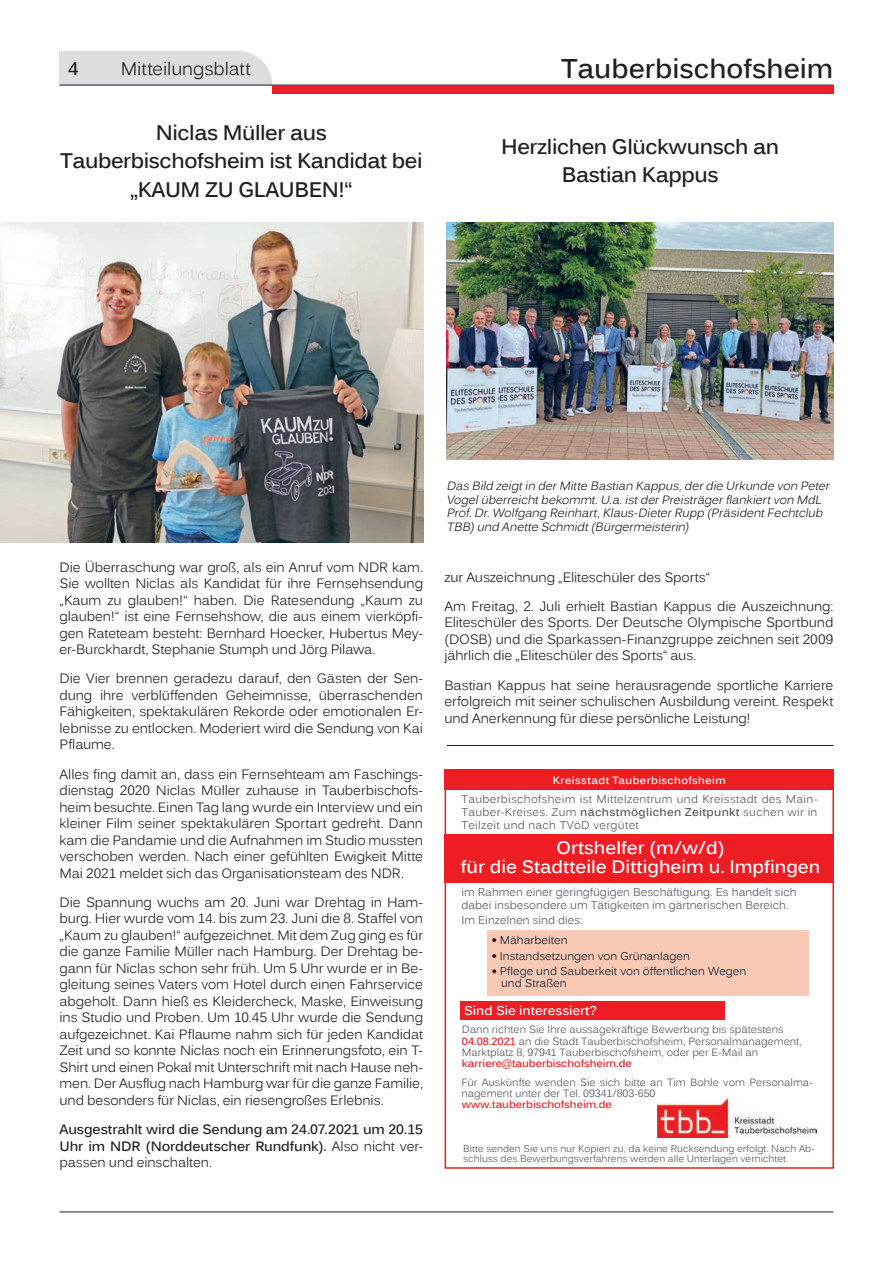
<style>
.page{position:relative;width:893px;height:1263px;background:#fff}
.page>*{position:absolute;margin:0;border:0;box-sizing:border-box;transform-origin:0 0}
.t1{font:700 27px "Kalinga";color:#231f20}
.t2{font:700 21px/28.5px "Kalinga";letter-spacing:-.02em;color:#231f20;text-align:center}
.t3{font:700 18px/19.5px "Kalinga";color:#fff;text-align:center}
.t4{font:18px "Kalinga";letter-spacing:-.005em;color:#231f20}
.t5{font:700 18px "Kalinga";color:#231f20}
.t6{font:13.5px/16.5px "Kalinga";letter-spacing:-.01em;color:#231f20;text-align:justify}
.t7{font:700 13.5px/16.5px "Kalinga";letter-spacing:-.01em;color:#231f20;text-align:justify}
.t8{font:700 12.75px "Kalinga";color:#fff}
.t9{font:italic 12px/13.5px "Kalinga";color:#231f20}
.t10{font:11.25px/12.8px "Kalinga";color:#55555a;text-align:justify}
.t11{font:11.25px/12px "Kalinga";color:#131a26}
.t12{font:10.5px/11.2px "Kalinga";color:#55555a}
.t13{font:700 10.5px "Kalinga";letter-spacing:.04em;color:#fff}
.t14{font:700 10.5px "Kalinga";color:#ee1d23}
.t15{font:9.75px/10.5px "Kalinga";color:#55555a}
.s1{font-weight:400}
.s2{font-weight:700}
.s3{color:#000}
.s4{font-weight:700;color:#ee1d23}
.s5{font-weight:700;color:#b81e23}
</style>
<div class="page">
<hr style="left:60px;top:1211px;width:773px;height:1px;background:#231f20">
<svg style="left:60px;top:51px;width:773px;height:43px"></svg>
<div style="left:488px;top:930px;width:321px;height:65px;background:#f8c9b5"></div>
<div style="left:460px;top:1001px;width:264px;height:19px;background:#ee1d23"></div>
<div style="left:444px;top:834px;width:389px;height:49px;background:#ee1d23"></div>
<div style="left:444px;top:769px;width:389px;height:20px;background:#ee1d23"></div>
<svg style="left:492px;top:938px;width:5px;height:4px"></svg>
<svg style="left:492px;top:953px;width:5px;height:5px"></svg>
<svg style="left:492px;top:969px;width:5px;height:5px"></svg>
<img style="left:658px;top:1099px;width:158px;height:39px">
<div style="left:445px;top:769px;width:388px;height:400px;border:2px solid #ee1d23"></div>
<img style="left:0;top:222px;width:423px;height:320px">
<hr style="left:447px;top:745px;width:386px;height:1px;background:#231f20">
<img style="left:446px;top:222px;width:387px;height:237px">
<h3 class="t5" style="left:68px;top:57px;width:12px">4</h3>
<h3 class="t4" style="left:121px;top:57px;width:132px">Mitteilungsblatt</h3>
<h1 class="t1" style="left:561px;top:51px;width:274px">Tauberbischofsheim</h1>
<h2 class="t2" style="left:60px;top:120px;width:364px">Niclas Müller aus<br>Tauberbischofsheim ist Kandidat bei „KAUM ZU GLAUBEN!“</h2>
<h2 class="t2" style="left:501px;top:134px;width:279px">Herzlichen Glückwunsch an<br>Bastian Kappus</h2>
<p class="t6" style="left:60px;top:560px;width:365px">Die Überraschung war groß, als ein Anruf vom NDR kam.<br>Sie wollten Niclas als Kandidat für ihre Fernsehsendung „Kaum zu glauben!“ haben. Die Ratesendung „Kaum zu glauben!“ ist eine Fernsehshow, die aus einem vierköpfi&shy;gen Rateteam besteht: Bernhard Hoecker, Hubertus Mey&shy;er-Burckhardt, Stephanie Stumph und Jörg Pilawa.</p>
<p class="t6" style="left:60px;top:672px;width:365px">Die Vier brennen geradezu darauf, den Gästen der Sen&shy;dung ihre verblüffenden Geheimnisse, überraschenden Fähigkeiten, spektakulären Rekorde oder emotionalen Er&shy;lebnisse zu entlocken. Moderiert wird die Sendung von Kai Pflaume.</p>
<p class="t6" style="left:60px;top:767px;width:365px">Alles fing damit an, dass ein Fernsehteam am Faschings&shy;dienstag 2020 Niclas Müller zuhause in Tauberbischofs&shy;heim besuchte. Einen Tag lang wurde ein Interview und ein kleiner Film seiner spektakulären Sportart gedreht. Dann kam die Pandamie und die Aufnahmen im Studio mussten verschoben werden. Nach einer gefühlten Ewigkeit Mitte Mai 2021 meldet sich das Organisationsteam des NDR.</p>
<p class="t6" style="left:60px;top:895px;width:365px">Die Spannung wuchs am 20. Juni war Drehtag in Ham&shy;burg. Hier wurde vom 14. bis zum 23. Juni die 8. Staffel von „Kaum zu glauben!“ aufgezeichnet. Mit dem Zug ging es für die ganze Familie Müller nach Hamburg. Der Drehtag be&shy;gann für Niclas schon sehr früh. Um 5 Uhr wurde er in Be&shy;gleitung seines Vaters vom Hotel durch einen Fahrservice abgeholt. Dann hieß es Kleidercheck, Maske, Einweisung ins Studio und Proben. Um 10.45 Uhr wurde die Sendung aufgezeichnet. Kai Pflaume nahm sich für jeden Kandidat Zeit und so konnte Niclas noch ein Erinnerungsfoto, ein T-Shirt und einen Pokal mit Unterschrift mit nach Hause neh&shy;men. Der Ausflug nach Hamburg war für die ganze Familie, und besonders für Niclas, ein riesengroßes Erlebnis.</p>
<p class="t7" style="left:60px;top:1122px;width:365px">Ausgestrahlt wird die Sendung am 24.07.2021 um 20.15<br>Uhr im NDR (Norddeutscher Rundfunk). <span class="s1">Also nicht ver&shy;passen und einschalten.</span></p>
<p class="t9" style="left:446px;top:480px;width:388px">DasBild zeigtin derMitte Bastian Kappus,derdie Urkunde von Peter Vogelüberreichtbekommt.U.a.istderPreisträgerflankiertvon MdL Prof.Dr.Wolfgang Reinhart,Klaus-DieterRupp (PräsidentFechtclub TBB)und Anette Schmidt(Bürgermeisterin)</p>
<p class="t6" style="left:444px;top:564px;width:391px;line-height:29.2px">zur Auszeichnung „Eliteschüler des Sports“<br>Am Freitag, 2. Juli erhielt Bastian Kappus die Auszeichnung:</p>
<p class="t6" style="left:444px;top:616px;width:391px">Eliteschüler des Sports. Der Deutsche Olympische Sportbund (DOSB) und die Sparkassen-Finanzgruppe zeichnen seit 2009 jährlich die „Eliteschüler des Sports“ aus.</p>
<p class="t6" style="left:444px;top:678px;width:391px">Bastian Kappus hat seine herausragende sportliche Karriere erfolgreich mit seiner schulischen Ausbildung vereint. Respekt und Anerkennung für diese persönliche Leistung!</p>
<p class="t13" style="left:553px;top:773px;width:174px">Kreisstadt Tauberbischofsheim</p>
<p class="t10" style="left:461px;top:794px;width:358px">Tauberbischofsheim ist Mittelzentrum und Kreisstadt des Main-Tauber-Kreises. Zum <span class="s2">nächstmöglichen Zeitpunkt</span> suchen wir in Teilzeit und nach TVöD vergütet</p>
<h3 class="t3" style="left:461px;top:839px;width:361px">Ortshelfer (m/w/d)<br>für die Stadtteile Dittigheim u. Impfingen</h3>
<p class="t10" style="left:461px;top:887px;width:337px">im Rahmen einer geringfügigen Beschäftigung. Es handelt sich dabei insbesondere um Tätigkeiten im gärtnerischen Bereich.</p>
<p class="t10" style="left:461px;top:915px;width:123px">Im Einzelnen sind dies:</p>
<p class="t11" style="left:492px;top:935px;width:77px"><span class="s3">•</span> Mäharbeiten</p>
<p class="t11" style="left:492px;top:951px;width:200px"><span class="s3">•</span> Instandsetzungen von Grünanlagen</p>
<p class="t11" style="left:501px;top:966px;width:247px;text-indent:-9px"><span class="s3">•</span> Pflege und Sauberkeit von öffentlichen Wegen und Straßen</p>
<p class="t8" style="left:464px;top:1002px;width:134px">Sind Sie interessiert?</p>
<p class="t12" style="left:462px;top:1025px;width:341px">Dann richten Sie Ihre aussagekräftige Bewerbung bis spätestens <span class="s4">04.08.2021</span> an die Stadt Tauberbischofsheim, Personalmanagement, Marktplatz 8, 97941 Tauberbischofsheim, oder per E-Mail an <span class="s4">karriere@tauberbischofsheim.</span><span class="s5">de</span></p>
<p class="t12" style="left:461px;top:1077px;width:353px">Für Auskünfte wenden Sie sich bitte an Tim Bohle vom Personalma&shy;nagement unter der Tel. 09341/803-650</p>
<p class="t14" style="left:461px;top:1097px;width:152px">www.tauberbischofsheim.de</p>
<p class="t15" style="left:463px;top:1144px;width:353px">Bitte senden Sie uns nur Kopien zu, da keine Rücksendung erfolgt. Nach Ab&shy;schluss des Bewerbungsverfahrens werden alle Unterlagen vernichtet.</p>
</div>
